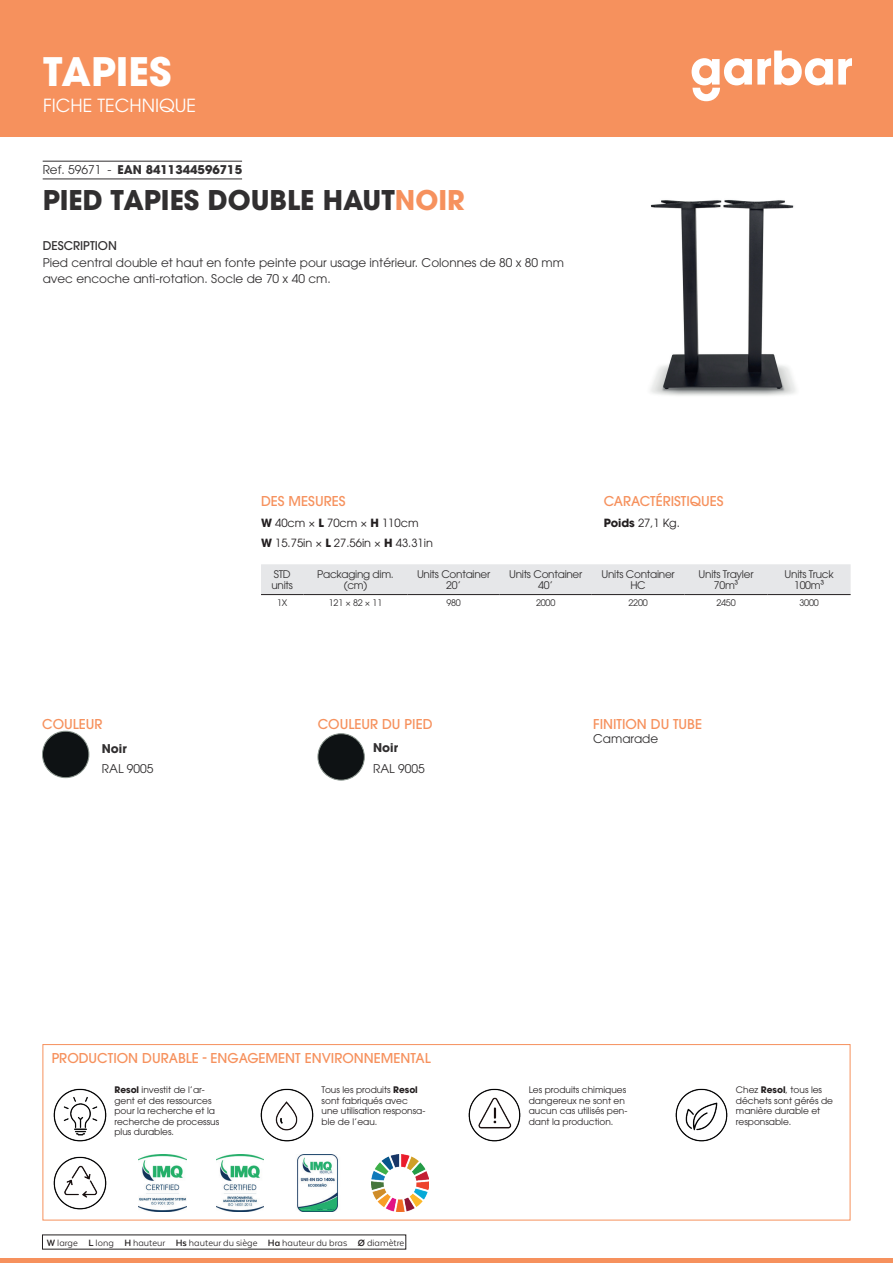
<style>
.page{position:relative;width:893px;height:1263px;background:#fff}
.page>*{position:absolute;margin:0;border:0;box-sizing:border-box;transform-origin:0 0}
.t1{font:700 39px "ITC Avant Garde Pro";color:#fff}
.t2{font:700 27px "ITC Avant Garde Pro";color:#312f30}
.t3{font:18px "ITC Avant Garde Pro";color:#fff}
.t4{font:500 13.5px "ITC Avant Garde Pro";color:#f6915d}
.t5{font:12px/16.5px "ITC Avant Garde Pro";color:#312f30}
.t6{font:700 12px "ITC Avant Garde Pro";color:#312f30}
.t7{font:500 12px "ITC Avant Garde Pro";color:#312f30}
.t8{font:11.25px/20.4px "ITC Avant Garde Pro";color:#231f20}
.t9{font:10.5px/10.5px "ITC Avant Garde Pro";letter-spacing:-.025em;color:#312f30;text-align:center}
.t10{font:10.5px "Texta Alt";color:#231f20}
.t11{font:9px/10.5px "ITC Avant Garde Pro";color:#231f20}
.t12{font:9px "ITC Avant Garde Pro";letter-spacing:-.02em;color:#312f30}
.s1{font-weight:400}
.s2{color:#f6915d}
.s3{font-weight:700}
</style>
<div class="page">
<div style="left:0;top:0;width:893px;height:137px;background:#f6915d"></div>
<svg style="left:692px;top:51px;width:160px;height:50px"></svg>
<hr style="left:0;top:1259px;width:893px;height:4px;background:#f6915d">
<hr style="left:43px;top:161px;width:199px;height:1px;background:#312f30">
<hr style="left:43px;top:179px;width:199px;height:1px;background:#312f30">
<img style="left:650px;top:200px;width:146px;height:196px">
<img style="left:42px;top:731px;width:47px;height:47px;border-radius:23px">
<div style="left:42px;top:731px;width:47px;height:47px;border:1px solid #89948d;border-radius:50%"></div>
<div style="left:318px;top:734px;width:46px;height:46px;background:#0e1214;border-radius:23px"></div>
<div style="left:318px;top:733px;width:46px;height:47px;border:1px solid #89948d;border-radius:50%"></div>
<div style="left:261px;top:564px;width:590px;height:30px;background:#e6e7e9"></div>
<hr style="left:261px;top:594px;width:42px;height:1px;background:#231f20">
<hr style="left:303px;top:594px;width:105px;height:1px;background:#231f20">
<hr style="left:408px;top:594px;width:92px;height:1px;background:#231f20">
<hr style="left:500px;top:594px;width:92px;height:1px;background:#231f20">
<hr style="left:592px;top:594px;width:92px;height:1px;background:#231f20">
<hr style="left:684px;top:594px;width:84px;height:1px;background:#231f20">
<hr style="left:768px;top:594px;width:83px;height:1px;background:#231f20">
<img style="left:53px;top:1088px;width:54px;height:54px">
<img style="left:260px;top:1088px;width:54px;height:54px">
<img style="left:468px;top:1088px;width:53px;height:54px">
<img style="left:675px;top:1088px;width:53px;height:54px">
<img style="left:53px;top:1156px;width:54px;height:54px">
<img style="left:138px;top:1155px;width:48px;height:56px">
<img style="left:216px;top:1155px;width:48px;height:56px">
<img style="left:297px;top:1155px;width:41px;height:56px">
<img style="left:372px;top:1155px;width:56px;height:56px">
<div style="left:43px;top:1044px;width:807px;height:176px;border:1px solid #f6915d"></div>
<h1 class="t1" style="left:43px;top:46px;width:130px">TAPIES</h1>
<h3 class="t3" style="left:43px;top:94px;width:155px">FICHE TECHNIQUE</h3>
<h3 class="t6" style="left:43px;top:162px;width:201px"><span class="s1">Ref. 59671 -</span> EAN 8411344596715</h3>
<h2 class="t2" style="left:43px;top:182px;width:424px">PIED TAPIES DOUBLE HAUT<span class="s2">NOIR</span></h2>
<h3 class="t7" style="left:43px;top:238px;width:76px">DESCRIPTION</h3>
<h3 class="t5" style="left:43px;top:254px;width:523px">Pied central double et haut en fonte peinte pour usage intérieur. Colonnes de 80 x 80 mm avec encoche anti-rotation. Socle de 70 x 40 cm.</h3>
<h3 class="t4" style="left:42px;top:715px;width:62px">COULEUR</h3>
<h3 class="t6" style="left:102px;top:740px;width:26px">Noir</h3>
<h3 class="t5" style="left:102px;top:760px;width:53px">RAL 9005</h3>
<h3 class="t4" style="left:604px;top:493px;width:121px">CARACTÉRISTIQUES</h3>
<p class="t8" style="left:604px;top:512px;width:78px"><span class="s3">Poids</span> 27,1 Kg.</p>
<h3 class="t4" style="left:261px;top:493px;width:86px">DES MESURES</h3>
<p class="t8" style="left:261px;top:512px;width:173px"><span class="s3">W</span> 40cm × <span class="s3">L</span> 70cm × <span class="s3">H</span> 110cm<br><span class="s3">W</span> 15.75in × <span class="s3">L</span> 27.56in × <span class="s3">H</span> 43.31in</p>
<p class="t9" style="left:271px;top:569px;width:23px;text-align:left">STD units</p>
<p class="t9" style="left:317px;top:569px;width:78px">Packaging dim. (cm)</p>
<p class="t9" style="left:417px;top:569px;width:75px">Units Container<br>20’</p>
<p class="t9" style="left:509px;top:569px;width:75px">Units Container<br>40’</p>
<p class="t9" style="left:601px;top:569px;width:75px">Units Container<br>HC</p>
<p class="t9" style="left:699px;top:569px;width:56px">Units Trayler<br>70m³</p>
<p class="t9" style="left:785px;top:569px;width:51px">Units Truck<br>100m³</p>
<p class="t12" style="left:277px;top:597px;width:12px">1X</p>
<p class="t12" style="left:329px;top:597px;width:55px">121 × 82 × 11</p>
<p class="t12" style="left:446px;top:597px;width:16px">980</p>
<p class="t12" style="left:536px;top:597px;width:21px">2000</p>
<p class="t12" style="left:628px;top:597px;width:21px">2200</p>
<p class="t12" style="left:716px;top:597px;width:21px">2450</p>
<p class="t12" style="left:799px;top:597px;width:21px">3000</p>
<h3 class="t4" style="left:318px;top:715px;width:116px">COULEUR DU PIED</h3>
<h3 class="t6" style="left:373px;top:740px;width:26px">Noir</h3>
<h3 class="t5" style="left:373px;top:760px;width:53px">RAL 9005</h3>
<h3 class="t4" style="left:593px;top:715px;width:110px">FINITION DU TUBE</h3>
<h3 class="t5" style="left:593px;top:730px;width:67px">Camarade</h3>
<h3 class="t4" style="left:52px;top:1050px;width:380px">PRODUCTION DURABLE - ENGAGEMENT ENVIRONNEMENTAL</h3>
<p class="t11" style="left:114px;top:1085px;width:106px"><span class="s3">Resol</span> investit de l’ar&shy;gent et des ressources pour la recherche et la recherche de processus plus durables.</p>
<p class="t11" style="left:322px;top:1085px;width:105px">Tous les produits <span class="s3">Resol </span>sont fabriqués avec une utilisation responsa&shy;ble de l’eau.</p>
<p class="t11" style="left:529px;top:1085px;width:100px">Les produits chimiques dangereux ne sont en aucun cas utilisés pen&shy;dant la production.</p>
<p class="t11" style="left:736px;top:1085px;width:99px">Chez <span class="s3">Resol</span>, tous les déchets sont gérés de manière durable et responsable.</p>
<p class="t10" style="left:47px;top:1237px;width:359px"><span class="s3">W</span> large <span class="s3">L</span> long <span class="s3">H</span> hauteur <span class="s3">Hs</span> hauteur du siège <span class="s3">Ha</span> hauteur du bras <span class="s3">Ø</span> diamètre</p>
</div>
